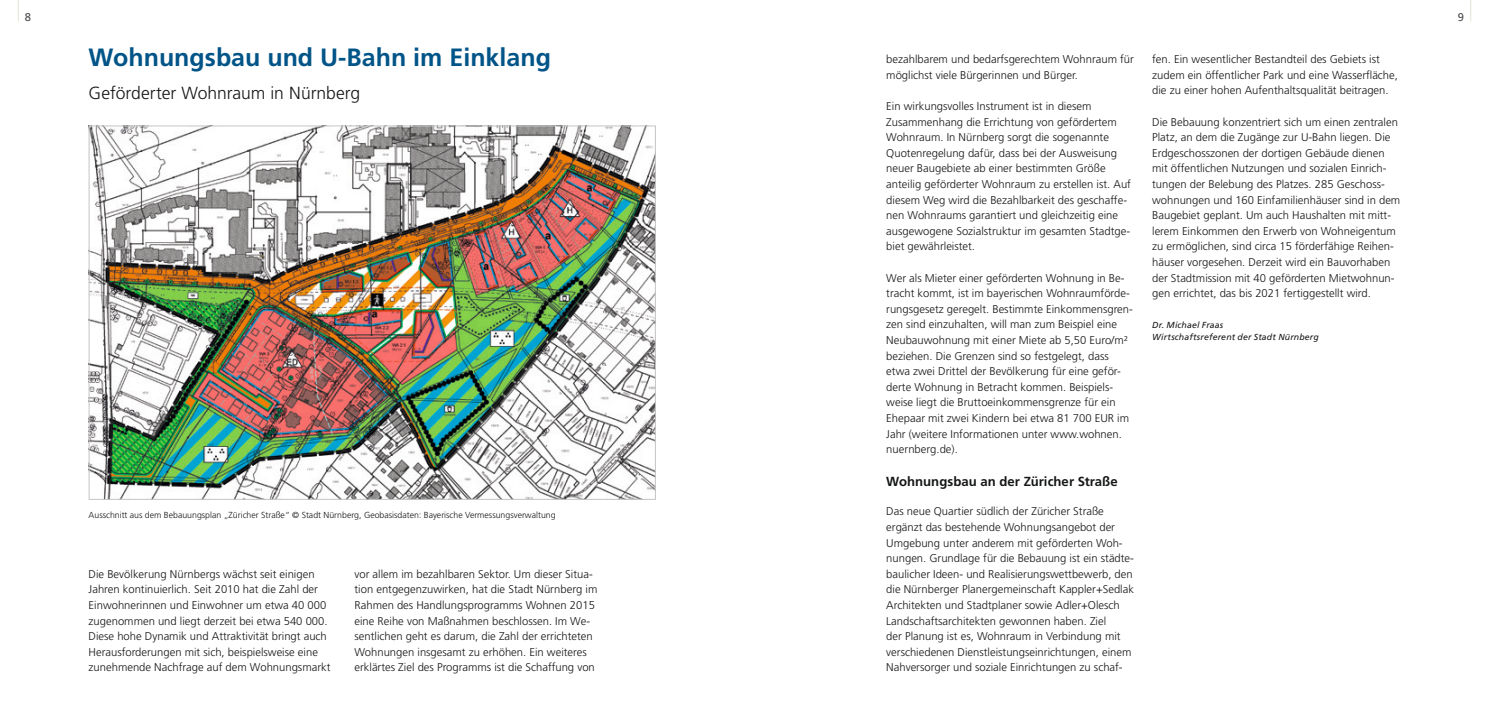
<style>
.page{position:relative;width:1489px;height:709px;background:#fff}
.page>*{position:absolute;margin:0;border:0;box-sizing:border-box;transform-origin:0 0}
.t1{font:700 25px "Frutiger LT Std";color:#005487}
.t2{font:300 17.5px "Frutiger LT Std";letter-spacing:-.005em;color:#151616}
.t3{font:700 13.12px "Frutiger LT Std";letter-spacing:.005em;color:#151616}
.t4{font:300 11.25px/15.6px "Frutiger LT Std";color:#151616}
.t5{font:11.25px "Frutiger LT Std";color:#4e4e4d}
.t6{font:300 8.75px "Frutiger LT Std";color:#151616}
.t7{font:italic 8.75px/11.2px "Frutiger LT Std";letter-spacing:.02em;color:#151616}
</style>
<div class="page">
<svg style="left:18px;top:0;width:1px;height:21px"></svg>
<img style="left:91px;top:127px;width:563px;height:371px">
<p class="t5" style="left:25px;top:11px;width:8px">8</p>
<p class="t5" style="left:1457px;top:11px;width:8px">9</p>
<h1 class="t1" style="left:89px;top:43px;width:464px">Wohnungsbau und U-Bahn im Einklang</h1>
<h2 class="t2" style="left:89px;top:83px;width:273px">Geförderter Wohnraum in Nürnberg</h2>
<p class="t6" style="left:89px;top:509px;width:468px">Ausschnitt aus dem Bebauungsplan „Züricher Straße“ © Stadt Nürnberg, Geobasisdaten: Bayerische Vermessungsverwaltung</p>
<p class="t4" style="left:89px;top:566px;width:243px">Die Bevölkerung Nürnbergs wächst seit einigen Jahren kontinuierlich. Seit 2010 hat die Zahl der Einwohnerinnen und Einwohner um etwa 40 000 zugenommen und liegt derzeit bei etwa 540 000.<br>Diese hohe Dynamik und Attraktivität bringt auch Herausforderungen mit sich, beispielsweise eine zunehmende Nachfrage auf dem Wohnungsmarkt</p>
<p class="t4" style="left:354px;top:566px;width:244px">vor allem im bezahlbaren Sektor. Um dieser Situa&shy;tion entgegenzuwirken, hat die Stadt Nürnberg im Rahmen des Handlungsprogramms Wohnen 2015 eine Reihe von Maßnahmen beschlossen. Im We&shy;sentlichen geht es darum, die Zahl der errichteten Wohnungen insgesamt zu erhöhen. Ein weiteres erklärtes Ziel des Programms ist die Schaffung von</p>
<p class="t4" style="left:886px;top:52px;width:249px">bezahlbarem und bedarfsgerechtem Wohnraum für möglichst viele Bürgerinnen und Bürger.</p>
<p class="t4" style="left:886px;top:98px;width:246px">Ein wirkungsvolles Instrument ist in diesem Zusammenhang die Errichtung von gefördertem Wohnraum. In Nürnberg sorgt die sogenannte Quotenregelung dafür, dass bei der Ausweisung neuer Baugebiete ab einer bestimmten Größe anteilig geförderter Wohnraum zu erstellen ist. Auf diesem Weg wird die Bezahlbarkeit des geschaffe&shy;nen Wohnraums garantiert und gleichzeitig eine ausgewogene Sozialstruktur im gesamten Stadtge&shy;biet gewährleistet.</p>
<p class="t4" style="left:886px;top:270px;width:248px">Wer als Mieter einer geförderten Wohnung in Be&shy;tracht kommt, ist im bayerischen Wohnraumförde&shy;rungsgesetz geregelt. Bestimmte Einkommensgren&shy;zen sind einzuhalten, will man zum Beispiel eine Neubauwohnung mit einer Miete ab 5,50 Euro/m² beziehen. Die Grenzen sind so festgelegt, dass etwa zwei Drittel der Bevölkerung für eine geför&shy;derte Wohnung in Betracht kommen. Beispiels&shy;weise liegt die Bruttoeinkommensgrenze für ein Ehepaar mit zwei Kindern bei etwa 81 700 EUR im Jahr (weitere Informationen unter www.wohnen. nuernberg.de).</p>
<p class="t3" style="left:886px;top:474px;width:233px">Wohnungsbau an der Züricher Straße</p>
<p class="t4" style="left:886px;top:504px;width:249px">Das neue Quartier südlich der Züricher Straße ergänzt das bestehende Wohnungsangebot der Umgebung unter anderem mit geförderten Woh&shy;nungen. Grundlage für die Bebauung ist ein städte&shy;baulicher Ideen- und Realisierungswettbewerb, den die Nürnberger Planergemeinschaft Kappler+Sedlak Architekten und Stadtplaner sowie Adler+Olesch Landschaftsarchitekten gewonnen haben. Ziel<br>der Planung ist es, Wohnraum in Verbindung mit verschiedenen Dienstleistungseinrichtungen, einem Nahversorger und soziale Einrichtungen zu schaf-</p>
<p class="t4" style="left:1152px;top:52px;width:247px">fen. Ein wesentlicher Bestandteil des Gebiets ist zudem ein öffentlicher Park und eine Wasserfläche, die zu einer hohen Aufenthaltsqualität beitragen.</p>
<p class="t4" style="left:1152px;top:114px;width:250px">Die Bebauung konzentriert sich um einen zentralen Platz, an dem die Zugänge zur U-Bahn liegen. Die Erdgeschosszonen der dortigen Gebäude dienen mit öffentlichen Nutzungen und sozialen Einrich&shy;tungen der Belebung des Platzes. 285 Geschoss&shy;wohnungen und 160 Einfamilienhäuser sind in dem Baugebiet geplant. Um auch Haushalten mit mitt&shy;lerem Einkommen den Erwerb von Wohneigentum zu ermöglichen, sind circa 15 förderfähige Reihen&shy;häuser vorgesehen. Derzeit wird ein Bauvorhaben der Stadtmission mit 40 geförderten Mietwohnun&shy;gen errichtet, das bis 2021 fertiggestellt wird.</p>
<p class="t7" style="left:1152px;top:320px;width:168px">Dr. Michael Fraas<br>Wirtschaftsreferent der Stadt Nürnberg</p>
</div>
